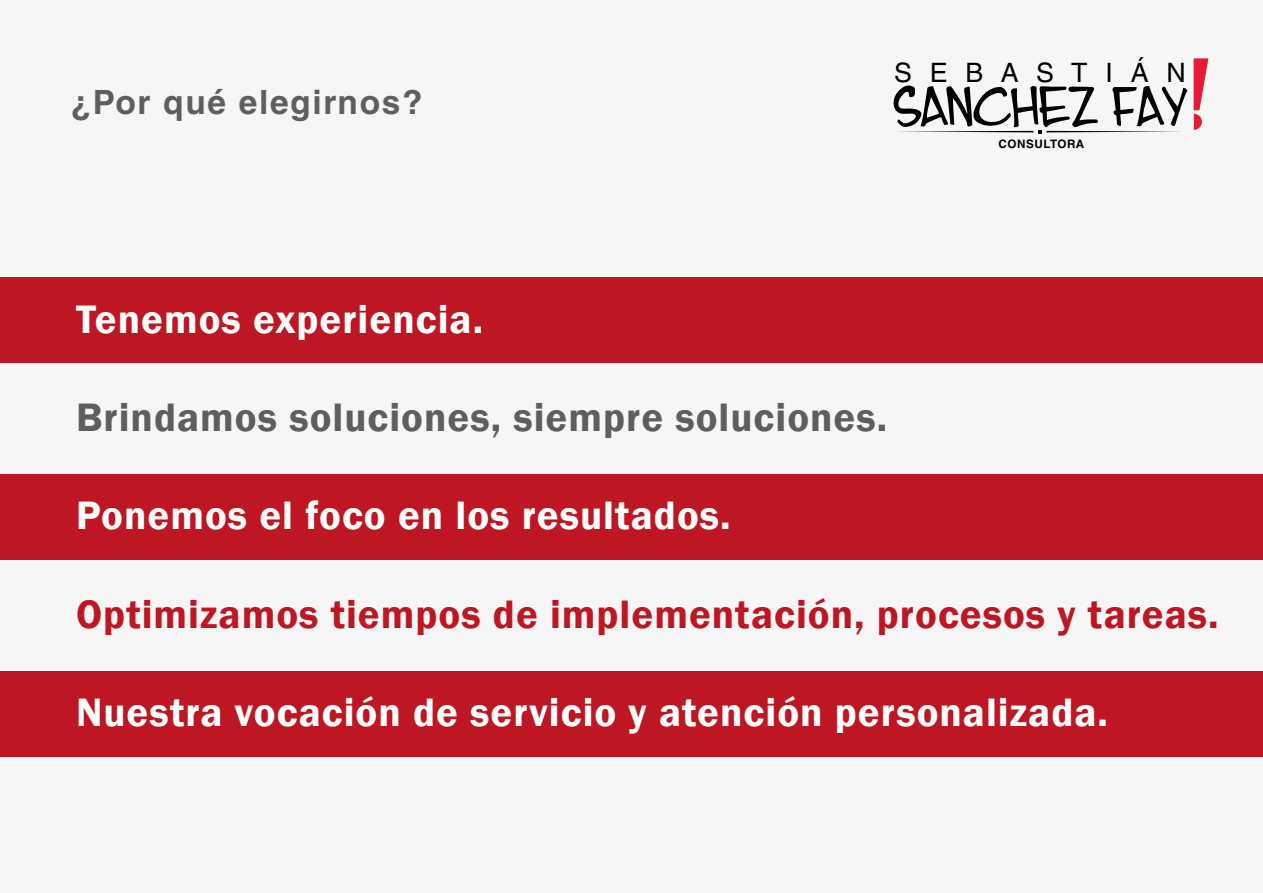
<style>
.page{position:relative;width:1263px;height:893px;background:#f6f6f6}
.page>*{position:absolute;margin:0;border:0;box-sizing:border-box;transform-origin:0 0}
.t1{font:600 40.8px "Franklin Gothic";letter-spacing:.025em;color:#fff}
.t2{font:600 40.8px "Franklin Gothic";letter-spacing:.025em;color:#be1622}
.t3{font:600 40.8px "Franklin Gothic";letter-spacing:.025em;color:#5e5e5e}
.t4{font:700 33.45px "Helvetica LT Std";letter-spacing:.05em;color:#5e5e5e}
.t5{font:26.7px "Helvetica LT Std";letter-spacing:.67em;color:#000}
.t6{font:700 11.7px "Helvetica LT Std";letter-spacing:.05em;color:#000}
</style>
<div class="page">
<div style="left:0;top:278px;width:1263px;height:85px;background:#be1622"></div>
<div style="left:0;top:474px;width:1263px;height:86px;background:#be1622"></div>
<div style="left:0;top:671px;width:1263px;height:85px;background:#be1622"></div>
<svg style="left:893px;top:58px;width:315px;height:75px"></svg>
<p class="t4" style="left:71px;top:82px;width:353px">¿Por qué elegirnos?</p>
<p class="t5" style="left:894px;top:57px;width:293px">SEBASTIÁN</p>
<p class="t6" style="left:998px;top:137px;width:87px">CONSULTORA</p>
<p class="t1" style="left:76px;top:294px;width:409px">Tenemos experiencia.</p>
<p class="t3" style="left:76px;top:392px;width:813px">Brindamos soluciones, siempre soluciones.</p>
<p class="t1" style="left:76px;top:491px;width:656px">Ponemos el foco en los resultados.</p>
<p class="t2" style="left:76px;top:589px;width:1144px">Optimizamos tiempos de implementación, procesos y tareas.</p>
<p class="t1" style="left:76px;top:687px;width:1033px">Nuestra vocación de servicio y atención personalizada.</p>
</div>
